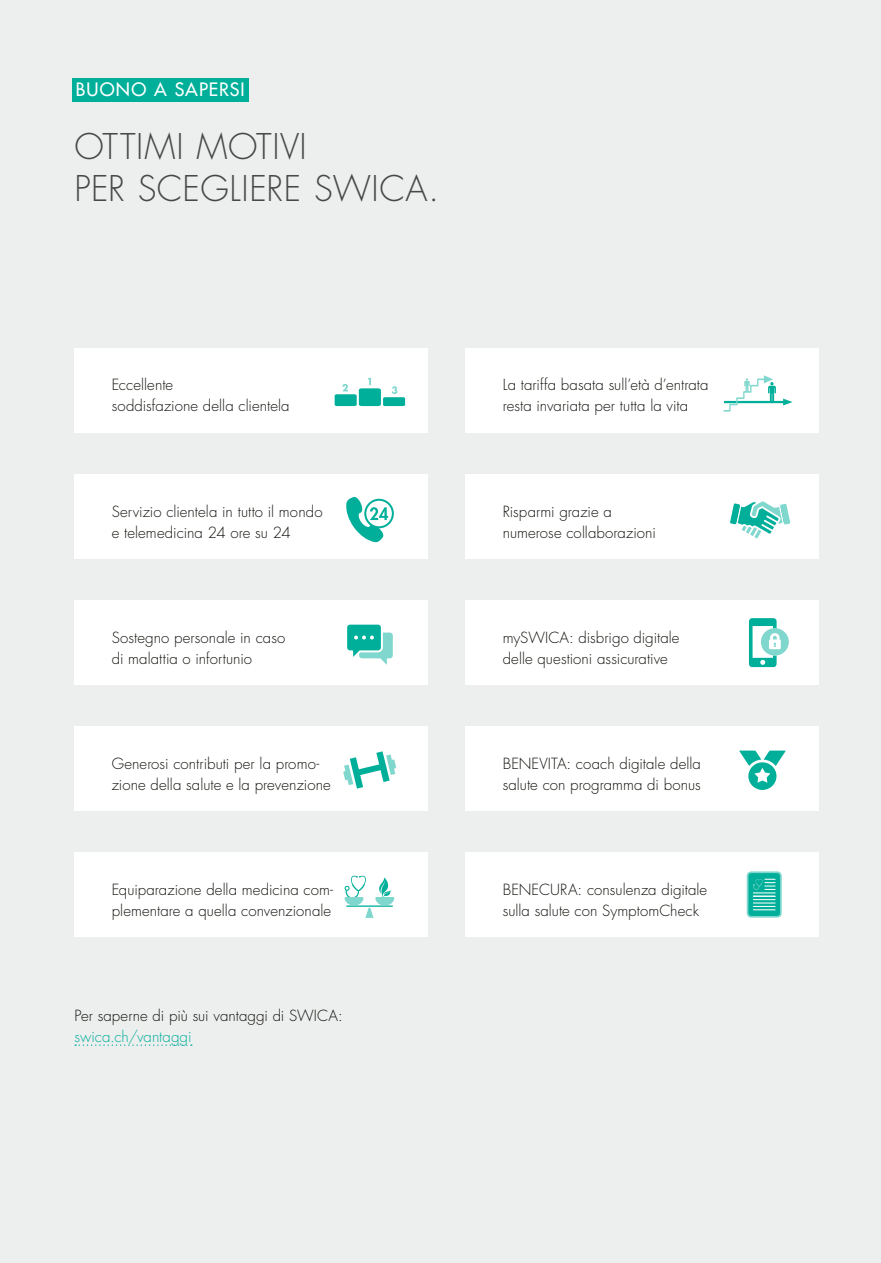
<style>
.page{position:relative;width:881px;height:1263px;background:#fff}
.page>*{position:absolute;margin:0;border:0;box-sizing:border-box;transform-origin:0 0}
.t1{font:300 34.5px/42px "Futura Std";letter-spacing:.01em;color:#474847}
.t2{font:500 18px "Futura Std";letter-spacing:.055em;color:#fff}
.t3{font:300 15px/21px "Futura Std";letter-spacing:.005em;color:#12120d}
.t4{font:300 15px "Futura Std";color:#00af9a}
</style>
<div class="page">
<div style="left:0;top:0;width:880px;height:1263px;background:#edeeee"></div>
<div style="left:72px;top:78px;width:177px;height:23px;background:#00af9a"></div>
<svg style="left:75px;top:1044px;width:117px;height:2px"></svg>
<div style="left:465px;top:600px;width:354px;height:84px;background:#fff"></div>
<div style="left:74px;top:348px;width:354px;height:84px;background:#fff"></div>
<div style="left:465px;top:348px;width:354px;height:84px;background:#fff"></div>
<div style="left:74px;top:600px;width:354px;height:84px;background:#fff"></div>
<div style="left:74px;top:474px;width:354px;height:84px;background:#fff"></div>
<div style="left:465px;top:474px;width:354px;height:84px;background:#fff"></div>
<div style="left:465px;top:726px;width:354px;height:84px;background:#fff"></div>
<div style="left:465px;top:852px;width:354px;height:84px;background:#fff"></div>
<hr style="left:724px;top:401px;width:62px;height:2px;background:#00af9a">
<svg style="left:782px;top:399px;width:10px;height:6px"></svg>
<svg style="left:723px;top:375px;width:52px;height:37px"></svg>
<svg style="left:346px;top:496px;width:48px;height:46px"></svg>
<svg style="left:730px;top:501px;width:60px;height:37px"></svg>
<svg style="left:347px;top:625px;width:45px;height:40px"></svg>
<svg style="left:334px;top:378px;width:71px;height:28px"></svg>
<svg style="left:739px;top:750px;width:46px;height:40px"></svg>
<div style="left:747px;top:872px;width:33px;height:45px;background:#00af9a;border-radius:4px"></div>
<div style="left:746px;top:871px;width:35px;height:47px;border:2px solid #80d7cd;border-radius:4px"></div>
<svg style="left:752px;top:879px;width:22px;height:31px"></svg>
<svg style="left:749px;top:618px;width:39px;height:49px"></svg>
<div style="left:74px;top:852px;width:354px;height:85px;background:#fff"></div>
<div style="left:74px;top:726px;width:354px;height:84px;background:#fff"></div>
<svg style="left:344px;top:876px;width:50px;height:42px"></svg>
<svg style="left:343px;top:751px;width:53px;height:38px"></svg>
<p class="t2" style="left:76px;top:79px;width:170px">BUONO A SAPERSI</p>
<h1 class="t1" style="left:74px;top:127px;width:366px">OTTIMI MOTIVI<br>PER SCEGLIERE SWICA.</h1>
<p class="t3" style="left:112px;top:375px;width:179px">Eccellente<br>soddisfazione della clientela</p>
<p class="t3" style="left:502px;top:375px;width:207px">La tariffa basata sull’età d’entrata resta invariata per tutta la vita</p>
<p class="t3" style="left:112px;top:501px;width:212px">Servizio clientela in tutto il mondo e telemedicina 24 ore su 24</p>
<p class="t3" style="left:502px;top:501px;width:154px">Risparmi grazie a numerose collaborazioni</p>
<p class="t3" style="left:112px;top:627px;width:175px">Sostegno personale in caso di malattia o infortunio</p>
<p class="t3" style="left:502px;top:627px;width:178px">mySWICA: disbrigo digitale delle questioni assicurative</p>
<p class="t3" style="left:112px;top:753px;width:220px">Generosi contributi per la promo&shy;zione della salute e la prevenzione</p>
<p class="t3" style="left:502px;top:753px;width:200px">BENEVITA: coach digitale della salute con programma di bonus</p>
<p class="t3" style="left:112px;top:879px;width:223px">Equiparazione della medicina com&shy;plementare a quella convenzionale</p>
<p class="t3" style="left:502px;top:879px;width:206px">BENECURA: consulenza digitale sulla salute con SymptomCheck</p>
<p class="t3" style="left:74px;top:1005px;width:269px">Per saperne di più sui vantaggi di SWICA:</p>
<p class="t4" style="left:74px;top:1027px;width:118px">swica.ch/vantaggi</p>
</div>
